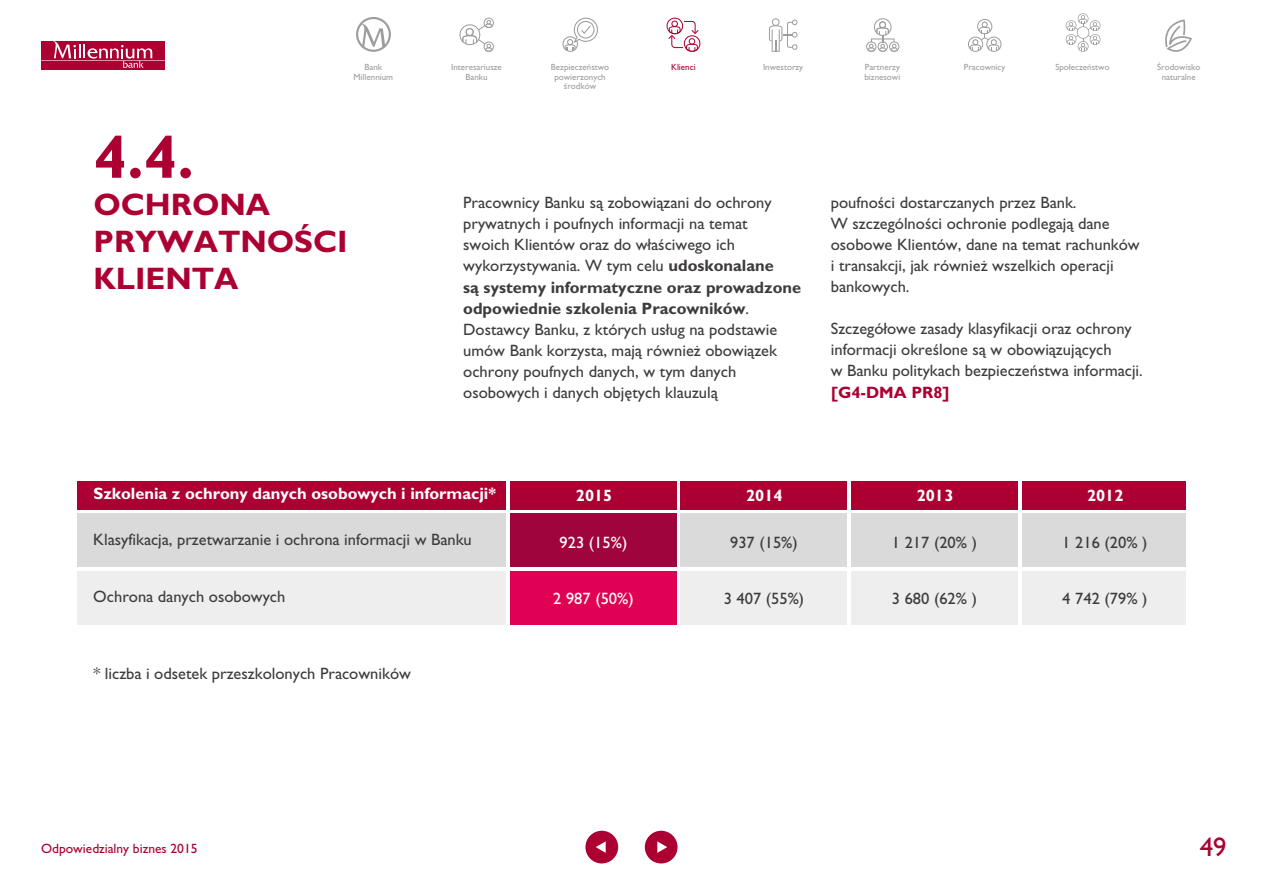
<style>
.page{position:relative;width:1263px;height:893px;background:#fff}
.page>*{position:absolute;margin:0;border:0;box-sizing:border-box;transform-origin:0 0}
.t1{font:700 61.05px "Gill Sans";color:#ac0032}
.t2{font:700 31.2px/36.8px "Gill Sans";color:#ac0032}
.t3{font:27px "Gill Sans";color:#ac0032}
.t4{font:16.5px/21.1px "Gill Sans";color:#3e3b3b}
.t5{font:700 16.5px "Gill Sans";color:#fff}
.t6{font:16.5px "Gill Sans";color:#fff}
.t7{font:700 16.5px "Gill Sans";color:#ac0032}
.t8{font:13.5px "Gill Sans";color:#ac0032}
.t9{font:9px/9.4px "Gill Sans";color:#9d9d9d;text-align:center}
.t10{font:9px "Gill Sans";color:#ac0032}
.s1{font-weight:700}
</style>
<div class="page">
<div style="left:41px;top:41px;width:124px;height:29px;background:#ac0032"></div>
<svg style="left:41px;top:41px;width:124px;height:27px"></svg>
<div style="left:585px;top:831px;width:33px;height:32px;background:#ac0032;border-radius:50%"></div>
<div style="left:645px;top:831px;width:32px;height:32px;background:#ac0032;border-radius:50%"></div>
<svg style="left:657px;top:841px;width:10px;height:12px"></svg>
<svg style="left:596px;top:841px;width:10px;height:12px"></svg>
<svg style="left:666px;top:18px;width:34px;height:34px"></svg>
<svg style="left:459px;top:18px;width:35px;height:34px"></svg>
<svg style="left:356px;top:17px;width:35px;height:35px"></svg>
<svg style="left:562px;top:18px;width:36px;height:34px"></svg>
<svg style="left:769px;top:18px;width:28px;height:34px"></svg>
<svg style="left:866px;top:18px;width:33px;height:34px"></svg>
<svg style="left:968px;top:19px;width:33px;height:33px"></svg>
<svg style="left:1165px;top:19px;width:27px;height:33px"></svg>
<svg style="left:1066px;top:13px;width:34px;height:39px"></svg>
<div style="left:78px;top:514px;width:428px;height:53px;background:#dadada"></div>
<div style="left:510px;top:514px;width:167px;height:53px;background:#9f043c"></div>
<div style="left:681px;top:514px;width:166px;height:53px;background:#dadada"></div>
<div style="left:851px;top:514px;width:167px;height:53px;background:#dadada"></div>
<div style="left:1022px;top:514px;width:163px;height:53px;background:#dadada"></div>
<div style="left:78px;top:571px;width:428px;height:53px;background:#eee"></div>
<div style="left:510px;top:571px;width:167px;height:53px;background:#e00155"></div>
<div style="left:681px;top:571px;width:166px;height:53px;background:#eee"></div>
<div style="left:851px;top:571px;width:167px;height:53px;background:#eee"></div>
<div style="left:1022px;top:571px;width:163px;height:53px;background:#eee"></div>
<div style="left:510px;top:481px;width:167px;height:29px;background:#ac0032"></div>
<div style="left:78px;top:481px;width:428px;height:29px;background:#ac0032"></div>
<div style="left:681px;top:481px;width:166px;height:29px;background:#ac0032"></div>
<div style="left:851px;top:481px;width:167px;height:29px;background:#ac0032"></div>
<div style="left:1022px;top:481px;width:163px;height:29px;background:#ac0032"></div>
<p class="t9" style="left:354px;top:62px;width:41px">Bank<br>Millennium</p>
<p class="t10" style="left:671px;top:62px;width:26px">Klienci</p>
<p class="t9" style="left:763px;top:62px;width:42px">Inwestorzy</p>
<p class="t9" style="left:864px;top:62px;width:37px;text-align:left">Partnerzy biznesowi</p>
<p class="t9" style="left:964px;top:62px;width:43px">Pracownicy</p>
<p class="t9" style="left:1055px;top:62px;width:56px">Społeczeństwo</p>
<p class="t9" style="left:1157px;top:62px;width:45px">Środowisko naturalne</p>
<p class="t9" style="left:451px;top:62px;width:52px">Interesariusze<br>Banku</p>
<p class="t9" style="left:551px;top:62px;width:60px">Bezpieczeństwo powierzonych środków</p>
<h1 class="t1" style="left:94px;top:121px;width:102px">4.4.</h1>
<h2 class="t2" style="left:94px;top:186px;width:256px">OCHRONA<br>PRYWATNOŚCI<br>KLIENTA</h2>
<p class="t4" style="left:463px;top:192px;width:339px">Pracownicy Banku są zobowiązani do ochrony prywatnych i poufnych informacji na temat<br>swoich Klientów oraz do właściwego ich wykorzystywania. W tym celu <span class="s1">udoskonalane<br>są systemy informatyczne oraz prowadzone odpowiednie szkolenia Pracowników</span>.<br>Dostawcy Banku, z których usług na podstawie umów Bank korzysta, mają również obowiązek ochrony poufnych danych, w tym danych osobowych i danych objętych klauzulą</p>
<p class="t4" style="left:831px;top:192px;width:310px">poufności dostarczanych przez Bank.<br>W szczególności ochronie podlegają dane osobowe Klientów, dane na temat rachunków i transakcji, jak również wszelkich operacji bankowych.</p>
<p class="t4" style="left:831px;top:318px;width:313px">Szczegółowe zasady klasyfikacji oraz ochrony informacji określone są w obowiązujących<br>w Banku politykach bezpieczeństwa informacji.</p>
<p class="t7" style="left:831px;top:382px;width:120px">[G4-DMA PR8]</p>
<p class="t5" style="left:93px;top:484px;width:404px">Szkolenia z ochrony danych osobowych i informacji*</p>
<p class="t5" style="left:576px;top:486px;width:38px">2015</p>
<p class="t5" style="left:746px;top:486px;width:38px">2014</p>
<p class="t5" style="left:917px;top:486px;width:38px">2013</p>
<p class="t5" style="left:1087px;top:486px;width:38px">2012</p>
<p class="t4" style="left:93px;top:529px;width:380px">Klasyfikacja, przetwarzanie i ochrona informacji w Banku</p>
<p class="t4" style="left:93px;top:586px;width:194px">Ochrona danych osobowych</p>
<p class="t4" style="left:93px;top:663px;width:319px">* liczba i odsetek przeszkolonych Pracowników</p>
<p class="t8" style="left:41px;top:841px;width:158px">Odpowiedzialny biznes 2015</p>
<p class="t6" style="left:560px;top:533px;width:69px">923 (15%)</p>
<p class="t6" style="left:553px;top:589px;width:82px">2 987 (50%)</p>
<p class="t4" style="left:730px;top:532px;width:69px">937 (15%)</p>
<p class="t4" style="left:724px;top:588px;width:82px">3 407 (55%)</p>
<p class="t4" style="left:892px;top:532px;width:87px">1 217 (20% )</p>
<p class="t4" style="left:892px;top:588px;width:87px">3 680 (62% )</p>
<p class="t4" style="left:1062px;top:532px;width:87px">1 216 (20% )</p>
<p class="t4" style="left:1062px;top:588px;width:87px">4 742 (79% )</p>
<h3 class="t3" style="left:1200px;top:831px;width:28px">49</h3>
</div>
